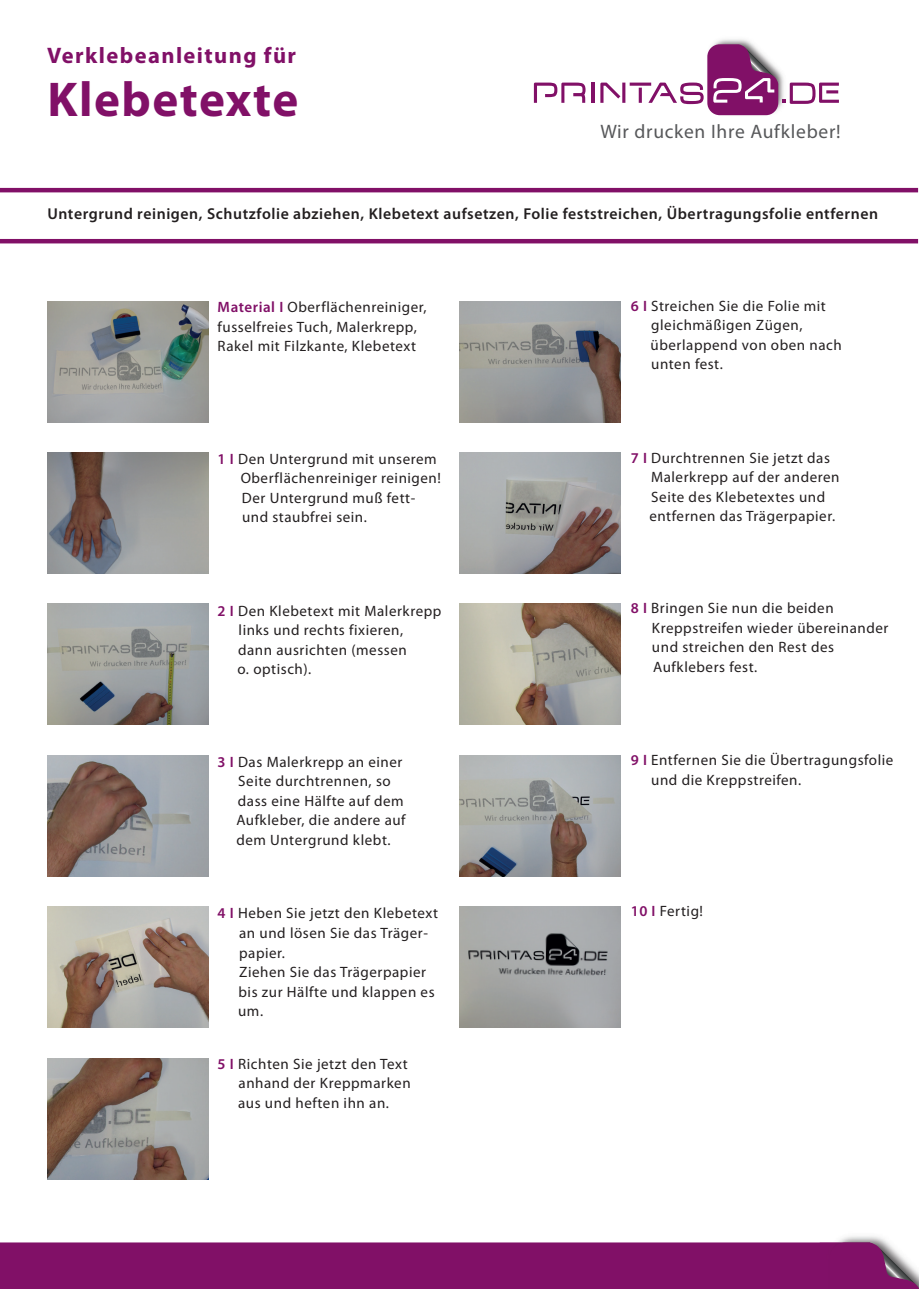
<style>
.page{position:relative;width:919px;height:1289px;background:#fff}
.page>*{position:absolute;margin:0;border:0;box-sizing:border-box;transform-origin:0 0}
.t1{font:700 49.05px "Myriad Pro";letter-spacing:.03em;color:#811067}
.t2{font:700 22.5px "Myriad Pro";letter-spacing:.065em;color:#811067}
.t3{font:19.5px "Myriad Pro";letter-spacing:.035em;color:#57585a}
.t4{font:600 15.75px "Myriad Pro";letter-spacing:.035em;color:#231f20}
.t5{font:15px/19.5px "Myriad Pro";letter-spacing:.035em;color:#231f20}
.s1{font-weight:600;color:#811067}
</style>
<div class="page">
<img style="left:47px;top:603px;width:161px;height:121px">
<img style="left:47px;top:452px;width:161px;height:121px">
<img style="left:47px;top:301px;width:161px;height:121px">
<img style="left:47px;top:755px;width:161px;height:121px">
<img style="left:47px;top:906px;width:161px;height:121px">
<img style="left:459px;top:301px;width:161px;height:121px">
<img style="left:459px;top:452px;width:161px;height:121px">
<img style="left:459px;top:603px;width:161px;height:121px">
<img style="left:459px;top:755px;width:161px;height:121px">
<img style="left:459px;top:906px;width:161px;height:121px">
<img style="left:714px;top:39px;width:54px;height:77px">
<hr style="left:591px;top:83px;width:3px;height:20px;background:#811067">
<svg style="left:600px;top:83px;width:25px;height:20px"></svg>
<hr style="left:638px;top:88px;width:3px;height:15px;background:#811067">
<hr style="left:629px;top:83px;width:22px;height:3px;background:#811067">
<svg style="left:534px;top:83px;width:51px;height:20px"></svg>
<svg style="left:648px;top:44px;width:190px;height:71px"></svg>
<div style="left:0;top:1242px;width:918px;height:46px;background:#811067"></div>
<hr style="left:0;top:188px;width:918px;height:4px;background:#811067">
<hr style="left:0;top:239px;width:918px;height:4px;background:#811067">
<img style="left:47px;top:1058px;width:161px;height:121px">
<h2 class="t2" style="left:47px;top:40px;width:250px">Verklebeanleitung für</h2>
<h1 class="t1" style="left:48px;top:68px;width:252px">Klebetexte</h1>
<h3 class="t3" style="left:600px;top:119px;width:242px">Wir drucken Ihre Aufkleber!</h3>
<p class="t4" style="left:47px;top:205px;width:832px">Untergrund reinigen, Schutzfolie abziehen, Klebetext aufsetzen, Folie feststreichen, Übertragungsfolie entfernen</p>
<p class="t5" style="left:218px;top:297px;width:210px"><span class="s1">Material I</span> Oberflächenreiniger, fusselfreies Tuch, Malerkrepp,<br>Rakel mit Filzkante, Klebetext</p>
<p class="t5" style="left:241px;top:448px;width:202px;text-indent:-23px"><span class="s1">1 I</span> Den Untergrund mit unserem<br>Oberflächenreiniger reinigen!<br>Der Untergrund muß fett&shy;und staubfrei sein.</p>
<p class="t5" style="left:237px;top:600px;width:205px;text-indent:-20px"><span class="s1">2 I</span> Den Klebetext mit Malerkrepp links und rechts fixieren,<br>dann ausrichten (messen<br>o. optisch).</p>
<p class="t5" style="left:236px;top:751px;width:171px;text-indent:-19px"><span class="s1">3 I</span> Das Malerkrepp an einer<br>Seite durchtrennen, so dass eine Hälfte auf dem<br>Aufkleber, die andere auf dem Untergrund klebt.</p>
<p class="t5" style="left:238px;top:903px;width:201px;text-indent:-20px"><span class="s1">4 I</span> Heben Sie jetzt den Klebetext an und lösen Sie das Träger&shy;papier.<br>Ziehen Sie das Trägerpapier bis zur Hälfte und klappen es um.</p>
<p class="t5" style="left:238px;top:1053px;width:174px;text-indent:-20px"><span class="s1">5 I</span> Richten Sie jetzt den Text anhand der Kreppmarken aus und heften ihn an.</p>
<p class="t5" style="left:650px;top:296px;width:193px;text-indent:-20px"><span class="s1">6 I</span> Streichen Sie die Folie mit gleichmäßigen Zügen, überlappend von oben nach unten fest.</p>
<p class="t5" style="left:649px;top:447px;width:191px;text-indent:-19px"><span class="s1">7 I</span> Durchtrennen Sie jetzt das<br>Malerkrepp auf der anderen<br>Seite des Klebetextes und entfernen das Trägerpapier.</p>
<p class="t5" style="left:652px;top:598px;width:238px;text-indent:-21px"><span class="s1">8 I</span> Bringen Sie nun die beiden<br>Kreppstreifen wieder übereinander und streichen den Rest des<br>Aufklebers fest.</p>
<p class="t5" style="left:651px;top:750px;width:244px;text-indent:-20px"><span class="s1">9 I</span> Entfernen Sie die Übertragungsfolie und die Kreppstreifen.</p>
<p class="t5" style="left:630px;top:901px;width:74px"><span class="s1">10 I</span> Fertig!</p>
</div>
